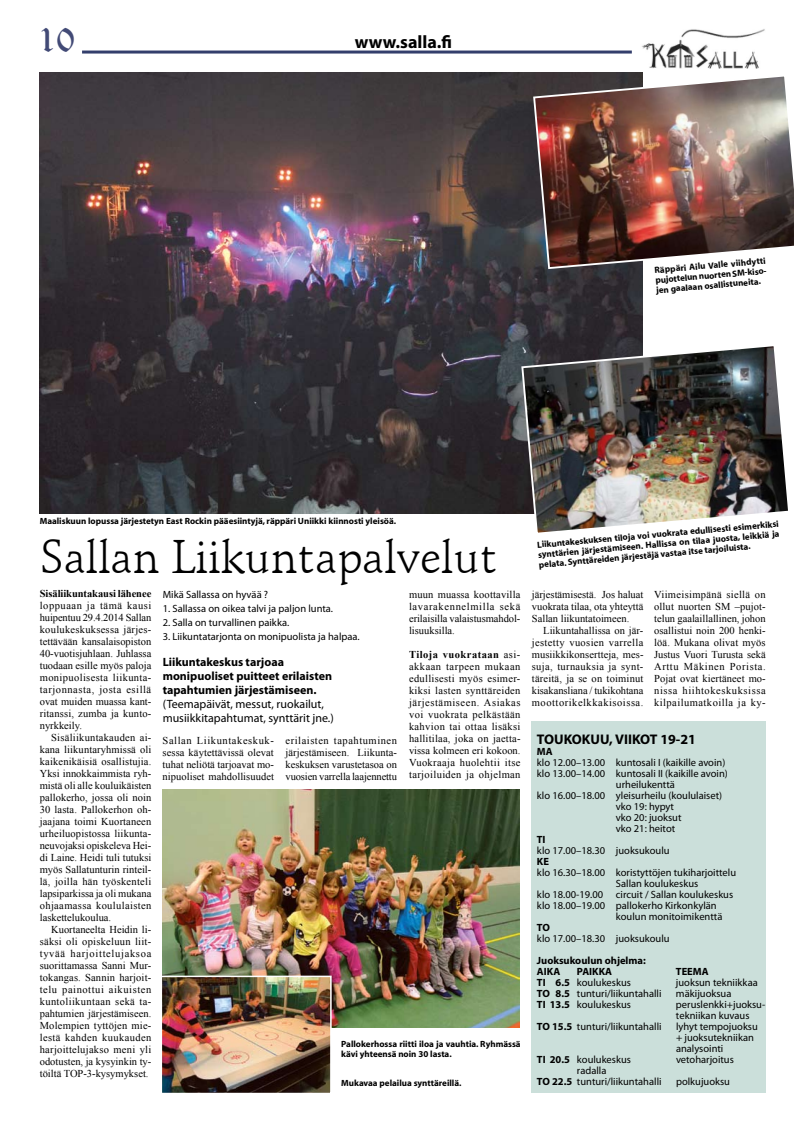
<style>
.page{position:relative;width:794px;height:1134px;background:#fff}
.page>*{position:absolute;margin:0;border:0;box-sizing:border-box;transform-origin:0 0}
.t1{font:46px "Schneidler BT";color:#000}
.t2{font:36px "Old English Text";color:#424a76}
.t3{font:700 18px "Myriad Pro";color:#000}
.t4{font:700 14px "Myriad Pro";color:#000}
.t5{font:700 12px/14px "Myriad Pro";color:#000}
.t6{font:12px/14px "Myriad Pro";color:#000}
.t7{font:10.5px/12px "Times New Roman";color:#000;text-align:justify}
.t8{font:10.5px/11px "Myriad Pro";color:#000}
.t9{font:700 10.5px/11px "Myriad Pro";color:#000}
.t10{font:700 10.5px "Times New Roman";letter-spacing:-.005em;color:#000}
.t11{font:700 9px/10px "Myriad";color:#000}
.s1{font-weight:700}
</style>
<div class="page">
<img style="left:163px;top:790px;width:357px;height:238px">
<img style="left:40px;top:72px;width:602px;height:442px">
<img style="left:532px;top:74px;width:262px;height:196px">
<div style="left:531px;top:721px;width:234px;height:372px;background:#cbdfda"></div>
<hr style="left:82px;top:51px;width:550px;height:3px;background:#333e6c">
<img style="left:642px;top:29px;width:123px;height:40px">
<img style="left:164px;top:979px;width:165px;height:112px">
<div style="left:161px;top:976px;width:171px;height:118px;border:2px solid #fff"></div>
<img style="left:520px;top:343px;width:268px;height:190px">
<h2 class="t2" style="left:38px;top:16px;width:38px">10</h2>
<h3 class="t3" style="left:355px;top:30px;width:99px">www.salla.fi</h3>
<p class="t11" style="left:654px;top:266px;width:115px;rotate:-5deg">Räppäri Ailu Valle viihdytti pujottelun nuorten SM-kiso&shy;jen gaalaan osallistuneita.</p>
<p class="t11" style="left:40px;top:517px;width:358px">Maaliskuun lopussa järjestetyn East Rockin pääesiintyjä, räppäri Uniikki kiinnosti yleisöä.</p>
<p class="t11" style="left:537px;top:540px;width:244px;text-align:justify;rotate:-5deg">Liikuntakeskuksen tiloja voi vuokrata edullisesti esimerkiksi synttärien järjestämiseen. Hallissa on tilaa juosta, leikkiä ja pelata. Synttäreiden järjestäjä vastaa itse tarjoiluista.</p>
<h1 class="t1" style="left:40px;top:529px;width:459px">Sallan Liikuntapalvelut</h1>
<p class="t8" style="left:163px;top:589px;width:107px">Mikä Sallassa on hyvää ?</p>
<p class="t8" style="left:163px;top:603px;width:172px">1. Sallassa on oikea talvi ja paljon lunta.</p>
<p class="t8" style="left:163px;top:617px;width:128px">2. Salla on turvallinen paikka.</p>
<p class="t8" style="left:163px;top:631px;width:199px">3. Liikuntatarjonta on monipuolista ja halpaa.</p>
<p class="t5" style="left:163px;top:654px;width:171px">Liikuntakeskus tarjoaa monipuoliset puitteet erilaisten tapahtumien järjestämiseen.</p>
<p class="t6" style="left:163px;top:697px;width:173px">(Teemapäivät, messut, ruokailut, musiikkitapahtumat, synttärit jne.)</p>
<p class="t10" style="left:40px;top:586px;width:113px">Sisäliikuntakausi lähenee</p>
<p class="t7" style="left:40px;top:600px;width:113px">loppuaan ja tämä kausi huipentuu 29.4.2014 Sallan koulukeskuksessa järjes&shy;tettävään kansalaisopiston 40-vuotisjuhlaan. Juhlassa tuodaan esille myös paloja monipuolisesta liikunta&shy;tarjonnasta, josta esillä ovat muiden muassa kant&shy;ritanssi, zumba ja kunto&shy;nyrkkeily.</p>
<p class="t7" style="left:40px;top:732px;width:113px;text-indent:11px">Sisäliikuntakauden ai&shy;kana liikuntaryhmissä oli kaikenikäisiä osallistujia.<br>Yksi innokkaimmista ryh&shy;mistä oli alle kouluikäisten pallokerho, jossa oli noin 30 lasta. Pallokerhon oh&shy;jaajana toimi Kuortaneen urheiluopistossa liikunta&shy;neuvojaksi opiskeleva Hei&shy;di Laine. Heidi tuli tutuksi myös Sallatunturin rinteil&shy;lä, joilla hän työskenteli lapsiparkissa ja oli mukana ohjaamassa koululaisten laskettelukoulua.</p>
<p class="t7" style="left:40px;top:924px;width:113px;text-indent:11px">Kuortaneelta Heidin li&shy;säksi oli opiskeluun liit&shy;tyvää harjoittelujaksoa suorittamassa Sanni Mur&shy;tokangas. Sannin harjoit&shy;telu painottui aikuisten kuntoliikuntaan sekä ta&shy;pahtumien järjestämiseen.<br>Molempien tyttöjen mie&shy;lestä kahden kuukauden harjoittelujakso meni yli odotusten, ja kysyinkin ty&shy;töiltä TOP-3-kysymykset.</p>
<p class="t7" style="left:409px;top:589px;width:113px">muun muassa koottavilla lavarakennelmilla sekä erilaisilla valaistusmahdol&shy;lisuuksilla.</p>
<p class="t7" style="left:409px;top:649px;width:113px"><span class="s1">Tiloja vuokrataan</span> asi&shy;akkaan tarpeen mukaan edullisesti myös esimer&shy;kiksi lasten synttäreiden järjestämiseen. Asiakas voi vuokrata pelkästään kahvion tai ottaa lisäksi hallitilaa, joka on jaetta&shy;vissa kolmeen eri kokoon.<br>Vuokraaja huolehtii itse tarjoiluiden ja ohjelman</p>
<p class="t7" style="left:532px;top:589px;width:113px">järjestämisestä. Jos haluat vuokrata tilaa, ota yhteyttä Sallan liikuntatoimeen.</p>
<p class="t7" style="left:532px;top:625px;width:113px;text-indent:11px">Liikuntahallissa on jär&shy;jestetty vuosien varrella musiikkikonsertteja, mes&shy;suja, turnauksia ja synt&shy;täreitä, ja se on toiminut kisakansliana / tukikohtana moottorikelkkakisoissa.</p>
<p class="t7" style="left:654px;top:589px;width:113px">Viimeisimpänä siellä on ollut nuorten SM –pujot&shy;telun gaalaillallinen, johon osallistui noin 200 henki&shy;löä. Mukana olivat myös Justus Vuori Turusta sekä Arttu Mäkinen Porista.<br>Pojat ovat kiertäneet mo&shy;nissa hiihtokeskuksissa kilpailumatkoilla ja ky-</p>
<h3 class="t4" style="left:537px;top:730px;width:161px">TOUKOKUU, VIIKOT 19-21</h3>
<p class="t9" style="left:537px;top:745px;width:17px">MA</p>
<p class="t8" style="left:537px;top:757px;width:190px">klo 12.00–13.00 kuntosali I (kaikille avoin)</p>
<p class="t8" style="left:537px;top:768px;width:192px">klo 13.00–14.00 kuntosali II (kaikille avoin)</p>
<p class="t8" style="left:616px;top:779px;width:61px">urheilukenttä</p>
<p class="t8" style="left:537px;top:790px;width:187px">klo 16.00–18.00 yleisurheilu (koululaiset)</p>
<p class="t8" style="left:616px;top:801px;width:60px">vko 19: hypyt</p>
<p class="t8" style="left:616px;top:812px;width:67px">vko 20: juoksut</p>
<p class="t8" style="left:616px;top:823px;width:61px">vko 21: heitot</p>
<p class="t9" style="left:537px;top:833px;width:10px">TI</p>
<p class="t8" style="left:537px;top:845px;width:134px">klo 17.00–18.30 juoksukoulu</p>
<p class="t9" style="left:537px;top:856px;width:14px">KE</p>
<p class="t8" style="left:537px;top:867px;width:201px">klo 16.30–18.00 koristyttöjen tukiharjoittelu</p>
<p class="t8" style="left:616px;top:878px;width:84px">Sallan koulukeskus</p>
<p class="t8" style="left:537px;top:889px;width:198px">klo 18.00-19.00 circuit / Sallan koulukeskus</p>
<p class="t8" style="left:537px;top:900px;width:181px">klo 18.00–19.00 pallokerho Kirkonkylän</p>
<p class="t8" style="left:616px;top:911px;width:108px">koulun monitoimikenttä</p>
<p class="t9" style="left:537px;top:922px;width:14px">TO</p>
<p class="t8" style="left:537px;top:933px;width:134px">klo 17.00–18.30 juoksukoulu</p>
<p class="t9" style="left:537px;top:955px;width:110px">Juoksukoulun ohjelma:<br>AIKA</p>
<p class="t7" style="left:163px;top:734px;width:113px">Sallan Liikuntakeskuk&shy;sessa käytettävissä olevat tuhat neliötä tarjoavat mo&shy;nipuoliset mahdollisuudet</p>
<p class="t7" style="left:285px;top:735px;width:113px">erilaisten tapahtuminen järjestämiseen. Liikunta&shy;keskuksen varustetasoa on vuosien varrella laajennettu</p>
<p class="t9" style="left:577px;top:966px;width:37px">PAIKKA</p>
<p class="t9" style="left:676px;top:966px;width:34px">TEEMA</p>
<p class="t8" style="left:537px;top:977px;width:95px"><span class="s1">TI 6.5</span> koulukeskus</p>
<p class="t8" style="left:676px;top:977px;width:83px">juoksun tekniikkaa</p>
<p class="t8" style="left:537px;top:988px;width:126px"><span class="s1">TO 8.5</span> tunturi/liikuntahalli</p>
<p class="t8" style="left:676px;top:988px;width:57px">mäkijuoksua</p>
<p class="t8" style="left:537px;top:999px;width:95px"><span class="s1">TI 13.5</span> koulukeskus</p>
<p class="t8" style="left:676px;top:999px;width:91px">peruslenkki+juoksu&shy;tekniikan kuvaus</p>
<p class="t8" style="left:537px;top:1021px;width:126px"><span class="s1">TO 15.5</span> tunturi/liikuntahalli</p>
<p class="t8" style="left:676px;top:1021px;width:83px">lyhyt tempojuoksu + juoksutekniikan analysointi</p>
<p class="t8" style="left:537px;top:1054px;width:95px"><span class="s1">TI 20.5</span> koulukeskus</p>
<p class="t8" style="left:676px;top:1054px;width:59px">vetoharjoitus</p>
<p class="t8" style="left:537px;top:1065px;width:126px;text-indent:40px">radalla<br><span class="s1">TO 22.5</span> tunturi/liikuntahalli</p>
<p class="t8" style="left:676px;top:1076px;width:55px">polkujuoksu</p>
<p class="t11" style="left:341px;top:1040px;width:181px">Pallokerhossa riitti iloa ja vauhtia. Ryhmässä kävi yhteensä noin 30 lasta.</p>
<p class="t11" style="left:341px;top:1078px;width:122px">Mukavaa pelailua synttäreillä.</p>
</div>
